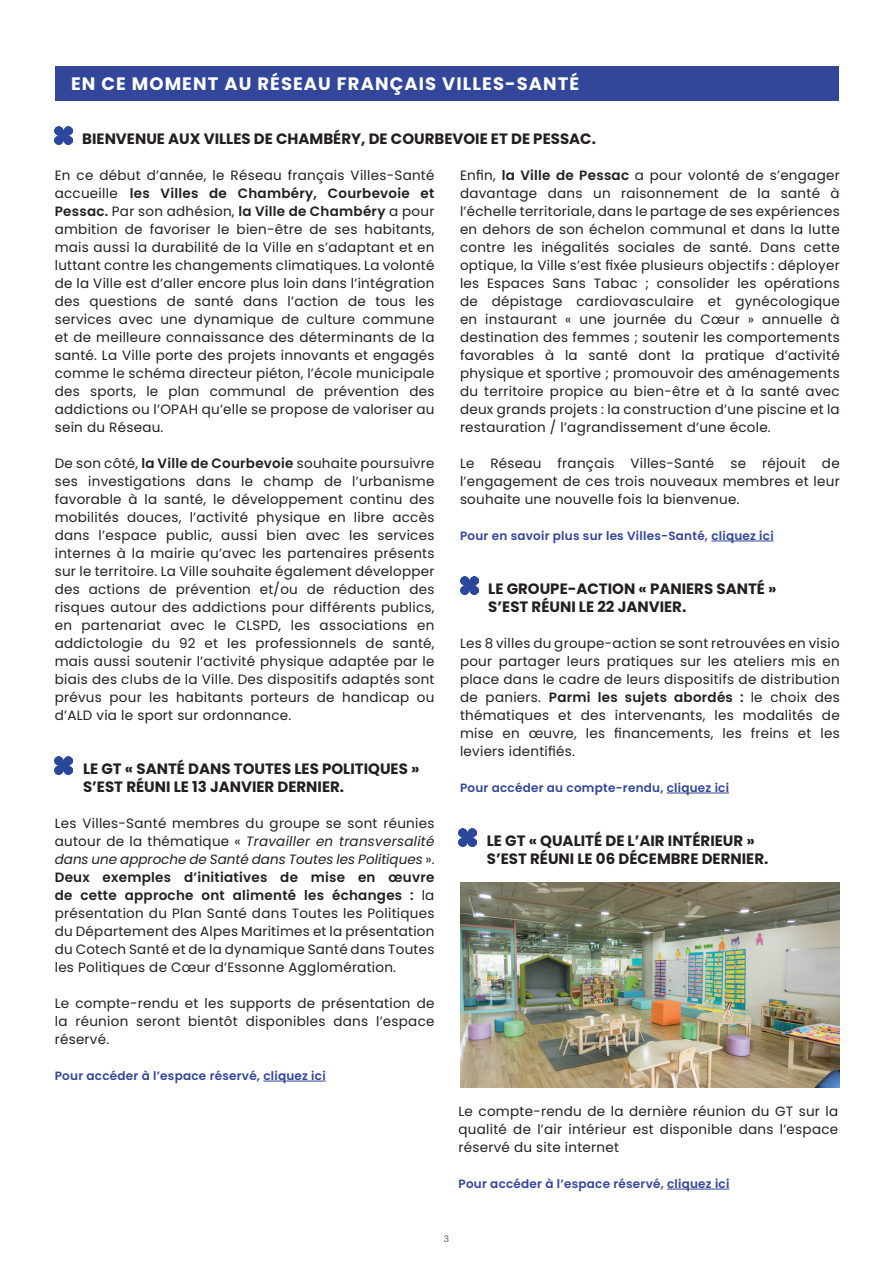
<style>
.page{position:relative;width:893px;height:1263px;background:#fff}
.page>*{position:absolute;margin:0;border:0;box-sizing:border-box;transform-origin:0 0}
.t1{font:700 18px "Poppins";letter-spacing:.06em;color:#fff}
.t2{font:700 15px/18px "Poppins";color:#231f20}
.t3{font:13.5px/18px "Poppins";letter-spacing:.02em;color:#231f20;text-align:justify}
.t4{font:600 12px "Poppins";letter-spacing:.02em;color:#32469a}
.t5{font:9px "Poppins";color:#57585a}
.s1{font-weight:600}
.s2{font-style:italic}
</style>
<div class="page">
<hr style="left:711px;top:541px;width:63px;height:1px;background:#32469a">
<div style="left:55px;top:67px;width:783px;height:34px;background:#32469a"></div>
<img style="left:54px;top:126px;width:18px;height:18px">
<hr style="left:263px;top:1081px;width:63px;height:1px;background:#32469a">
<img style="left:55px;top:756px;width:18px;height:18px">
<hr style="left:667px;top:793px;width:62px;height:1px;background:#32469a">
<img style="left:460px;top:576px;width:18px;height:18px">
<hr style="left:667px;top:1189px;width:62px;height:1px;background:#32469a">
<img style="left:458px;top:828px;width:18px;height:18px">
<img style="left:460px;top:882px;width:380px;height:205px">
<h1 class="t1" style="left:71px;top:73px;width:510px">EN CE MOMENT AU RÉSEAU FRANÇAIS VILLES-SANTÉ</h1>
<p class="t2" style="left:82px;top:130px;width:515px">BIENVENUE AUX VILLES DE CHAMBÉRY, DE COURBEVOIE ET DE PESSAC.</p>
<p class="t3" style="left:55px;top:166px;width:381px">En ce début d’année, le Réseau français Villes-Santé accueille <span class="s1">les Villes de Chambéry, Courbevoie et Pessac.</span> Par son adhésion, <span class="s1">la Ville de Chambéry</span> a pour ambition de favoriser le bien-être de ses habitants, mais aussi la durabilité de la Ville en s’adaptant et en luttant contre les changements climatiques. La volonté de la Ville est d’aller encore plus loin dans l’intégration des questions de santé dans l’action de tous les services avec une dynamique de culture commune et de meilleure connaissance des déterminants de la santé. La Ville porte des projets innovants et engagés comme le schéma directeur piéton, l’école municipale des sports, le plan communal de prévention des addictions ou l’OPAH qu’elle se propose de valoriser au sein du Réseau.</p>
<p class="t3" style="left:55px;top:454px;width:381px">De son côté, <span class="s1">la Ville de Courbevoie</span> souhaite poursuivre ses investigations dans le champ de l’urbanisme favorable à la santé, le développement continu des mobilités douces, l’activité physique en libre accès dans l’espace public, aussi bien avec les services internes à la mairie qu’avec les partenaires présents sur le territoire. La Ville souhaite également développer des actions de prévention et/ou de réduction des risques autour des addictions pour différents publics, en partenariat avec le CLSPD, les associations en addictologie du 92 et les professionnels de santé, mais aussi soutenir l’activité physique adaptée par le biais des clubs de la Ville. Des dispositifs adaptés sont prévus pour les habitants porteurs de handicap ou d’ALD via le sport sur ordonnance.</p>
<p class="t3" style="left:460px;top:166px;width:381px">Enfin, <span class="s1">la Ville de Pessac</span> a pour volonté de s’engager davantage dans un raisonnement de la santé à l’échelle territoriale, dans le partage de ses expériences en dehors de son échelon communal et dans la lutte contre les inégalités sociales de santé. Dans cette optique, la Ville s’est fixée plusieurs objectifs : déployer les Espaces Sans Tabac ; consolider les opérations de dépistage cardiovasculaire et gynécologique en instaurant « une journée du Cœur » annuelle à destination des femmes ; soutenir les comportements favorables à la santé dont la pratique d’activité physique et sportive ; promouvoir des aménagements du territoire propice au bien-être et à la santé avec deux grands projets : la construction d’une piscine et la restauration / l’agrandissement d’une école.</p>
<p class="t3" style="left:460px;top:454px;width:381px">Le Réseau français Villes-Santé se réjouit de l’engagement de ces trois nouveaux membres et leur souhaite une nouvelle fois la bienvenue.</p>
<p class="t4" style="left:460px;top:529px;width:315px">Pour en savoir plus sur les Villes-Santé, cliquez ici</p>
<p class="t2" style="left:488px;top:580px;width:290px">LE GROUPE-ACTION « PANIERS SANTÉ »<br>S’EST RÉUNI LE 22 JANVIER.</p>
<p class="t3" style="left:460px;top:634px;width:381px">Les 8 villes du groupe-action se sont retrouvées en visio pour partager leurs pratiques sur les ateliers mis en place dans le cadre de leurs dispositifs de distribution de paniers. <span class="s1">Parmi les sujets abordés :</span> le choix des thématiques et des intervenants, les modalités de mise en œuvre, les financements, les freins et les leviers identifiés.</p>
<p class="t4" style="left:460px;top:781px;width:271px">Pour accéder au compte-rendu, cliquez ici</p>
<p class="t2" style="left:487px;top:832px;width:283px">LE GT « QUALITÉ DE L’AIR INTÉRIEUR »<br>S’EST RÉUNI LE 06 DÉCEMBRE DERNIER.</p>
<p class="t2" style="left:83px;top:760px;width:338px">LE GT « SANTÉ DANS TOUTES LES POLITIQUES »<br>S’EST RÉUNI LE 13 JANVIER DERNIER.</p>
<p class="t3" style="left:55px;top:814px;width:381px">Les Villes-Santé membres du groupe se sont réunies autour de la thématique « <span class="s2">Travailler en transversalité dans une approche de Santé dans Toutes les Politiques</span> ».<br><span class="s1">Deux exemples d’initiatives de mise en œuvre de cette approche ont alimenté les échanges :</span> la présentation du Plan Santé dans Toutes les Politiques du Département des Alpes Maritimes et la présentation du Cotech Santé et de la dynamique Santé dans Toutes les Politiques de Cœur d’Essonne Agglomération.</p>
<p class="t3" style="left:55px;top:994px;width:381px">Le compte-rendu et les supports de présentation de la réunion seront bientôt disponibles dans l’espace réservé.</p>
<p class="t4" style="left:55px;top:1069px;width:272px">Pour accéder à l’espace réservé, cliquez ici</p>
<p class="t3" style="left:458px;top:1102px;width:381px">Le compte-rendu de la dernière réunion du GT sur la qualité de l’air intérieur est disponible dans l’espace réservé du site internet</p>
<p class="t4" style="left:458px;top:1177px;width:272px">Pour accéder à l’espace réservé, cliquez ici</p>
<p class="t5" style="left:444px;top:1234px;width:7px">3</p>
</div>
